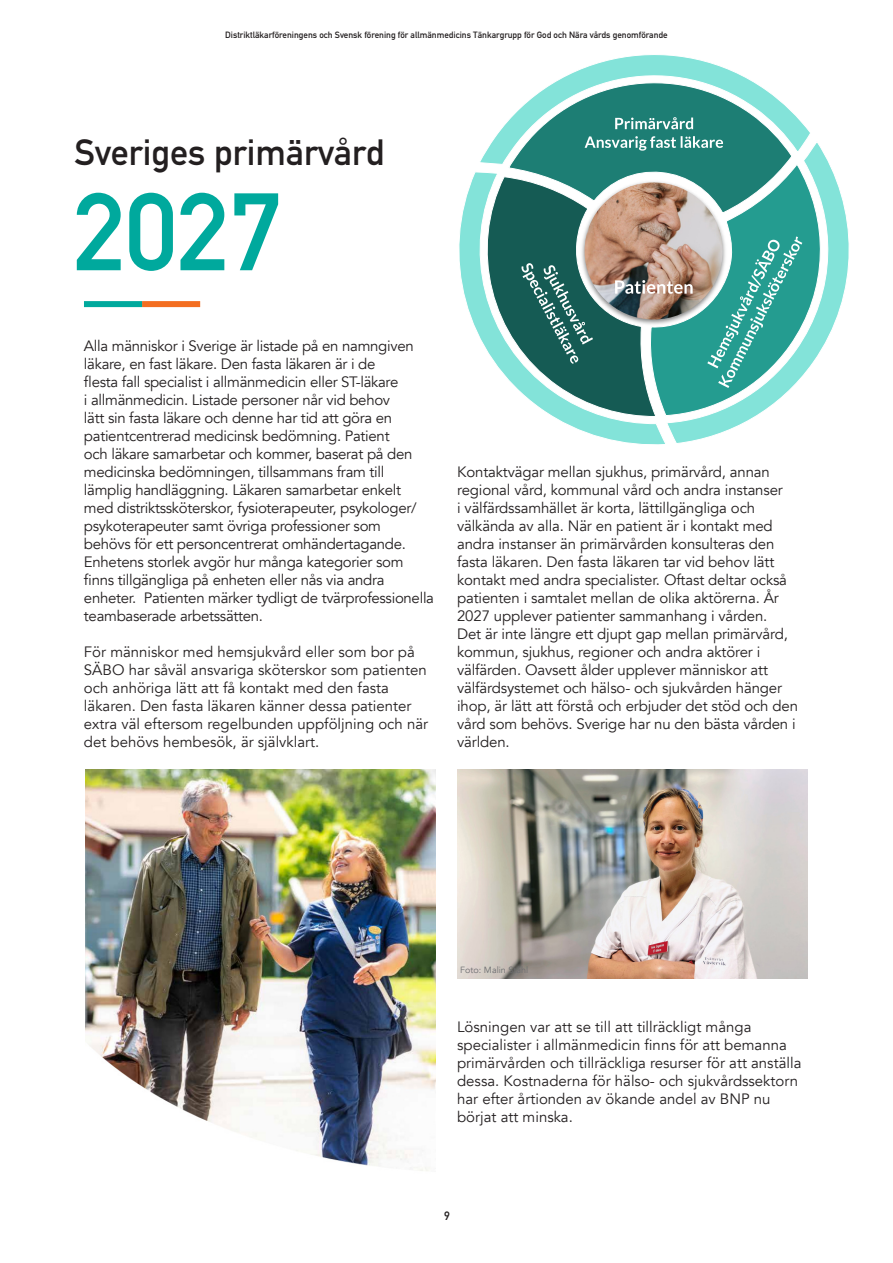
<style>
.page{position:relative;width:893px;height:1263px;background:#fff}
.page>*{position:absolute;margin:0;border:0;box-sizing:border-box;transform-origin:0 0}
.t1{font:108px "DIN Mittelschrift";color:#00a99d}
.t2{font:36px "DIN Mittelschrift";color:#231f20}
.t3{font:15px/18px "Avenir";letter-spacing:-.01em;color:#231f20}
.t4{font:12px "DIN Mittelschrift";color:#231f20}
.t5{font:9px "DIN Mittelschrift";color:#231f20}
.t6{font:9px "Avenir";color:#6c6d70}
</style>
<div class="page">
<img style="left:85px;top:770px;width:351px;height:401px">
<img style="left:459px;top:143px;width:390px;height:302px">
<svg style="left:469px;top:55px;width:343px;height:362px"></svg>
<img style="left:457px;top:770px;width:351px;height:208px">
<div style="left:142px;top:301px;width:58px;height:6px;background:#f36e21"></div>
<div style="left:84px;top:301px;width:58px;height:6px;background:#00a99d"></div>
<p class="t5" style="left:225px;top:30px;width:444px">Distriktläkarföreningens och Svensk förening för allmänmedicins Tänkargrupp för God och Nära vårds genomförande</p>
<p class="t2" style="left:74px;top:131px;width:311px">Sveriges primärvård</p>
<p class="t1" style="left:73px;top:169px;width:209px">2027</p>
<p class="t3" style="left:84px;top:337px;width:352px">Alla människor i Sverige är listade på en namngiven läkare, en fast läkare. Den fasta läkaren är i de<br>flesta fall specialist i allmänmedicin eller ST-läkare<br>i allmänmedicin. Listade personer når vid behov<br>lätt sin fasta läkare och denne har tid att göra en patientcentrerad medicinsk bedömning. Patient<br>och läkare samarbetar och kommer, baserat på den medicinska bedömningen, tillsammans fram till lämplig handläggning. Läkaren samarbetar enkelt med distriktssköterskor, fysioterapeuter, psykologer/ psykoterapeuter samt övriga professioner som<br>behövs för ett personcentrerat omhändertagande.<br>Enhetens storlek avgör hur många kategorier som finns tillgängliga på enheten eller nås via andra enheter. Patienten märker tydligt de tvärprofessionella teambaserade arbetssätten.</p>
<p class="t3" style="left:84px;top:643px;width:346px">För människor med hemsjukvård eller som bor på SÄBO har såväl ansvariga sköterskor som patienten och anhöriga lätt att få kontakt med den fasta läkaren. Den fasta läkaren känner dessa patienter extra väl eftersom regelbunden uppföljning och när det behövs hembesök, är självklart.</p>
<p class="t3" style="left:457px;top:464px;width:342px">Kontaktvägar mellan sjukhus, primärvård, annan regional vård, kommunal vård och andra instanser<br>i välfärdssamhället är korta, lättillgängliga och välkända av alla. När en patient är i kontakt med andra instanser än primärvården konsulteras den fasta läkaren. Den fasta läkaren tar vid behov lätt kontakt med andra specialister. Oftast deltar också patienten i samtalet mellan de olika aktörerna. År 2027 upplever patienter sammanhang i vården.<br>Det är inte längre ett djupt gap mellan primärvård, kommun, sjukhus, regioner och andra aktörer i välfärden. Oavsett ålder upplever människor att välfärdsystemet och hälso- och sjukvården hänger ihop, är lätt att förstå och erbjuder det stöd och den vård som behövs. Sverige har nu den bästa vården i världen.</p>
<p class="t6" style="left:460px;top:964px;width:70px">Foto: Malin Ståhl</p>
<p class="t3" style="left:457px;top:1018px;width:346px">Lösningen var att se till att tillräckligt många specialister i allmänmedicin finns för att bemanna primärvården och tillräckliga resurser för att anställa dessa. Kostnaderna för hälso- och sjukvårdssektorn har efter årtionden av ökande andel av BNP nu börjat att minska.</p>
<p class="t4" style="left:444px;top:1208px;width:7px">9</p>
</div>
